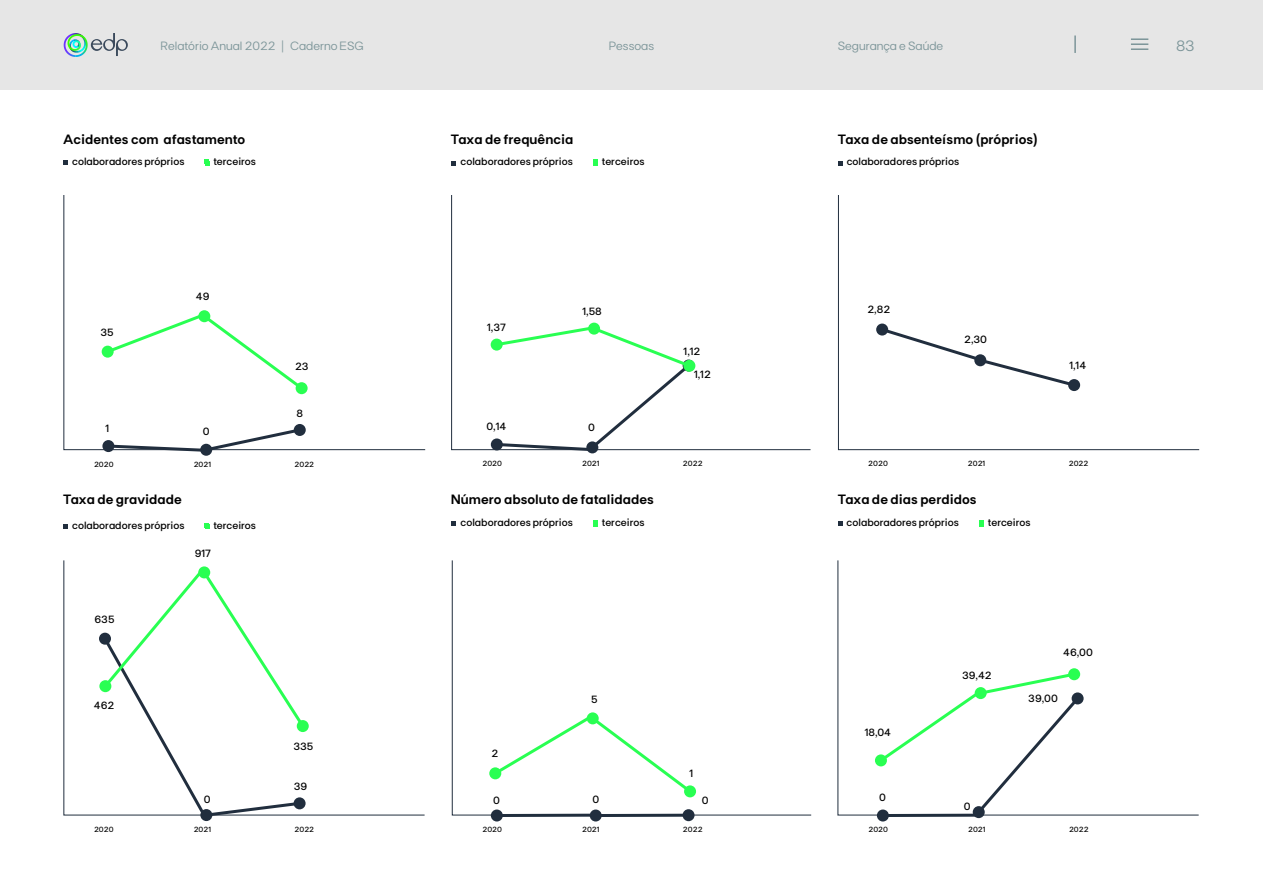
<style>
.page{position:relative;width:1263px;height:893px;background:#fff}
.page>*{position:absolute;margin:0;border:0;box-sizing:border-box;transform-origin:0 0}
.t1{font:15px "FT Base";color:#7c9599}
.t2{font:600 13.5px "FT Base";color:#000}
.t3{font:12px "FT Base";color:#7c9599}
.t4{font:500 10.5px "FT Base";color:#000}
.t5{font:500 7.5px "FT Base";color:#000}
</style>
<div class="page">
<hr style="left:497px;top:814px;width:95px;height:3px;background:#212e3e">
<div style="left:491px;top:809px;width:12px;height:12px;background:#212e3e;border-radius:50%"></div>
<hr style="left:883px;top:814px;width:95px;height:3px;background:#212e3e">
<div style="left:877px;top:809px;width:12px;height:12px;background:#212e3e;border-radius:50%"></div>
<svg style="left:493px;top:450px;width:200px;height:3px"></svg>
<hr style="left:596px;top:814px;width:92px;height:3px;background:#212e3e">
<div style="left:590px;top:809px;width:12px;height:12px;background:#212e3e;border-radius:50%"></div>
<div style="left:682px;top:809px;width:12px;height:12px;background:#212e3e;border-radius:50%"></div>
<div style="left:973px;top:806px;width:12px;height:12px;background:#212e3e;border-radius:50%"></div>
<svg style="left:451px;top:161px;width:5px;height:4px"></svg>
<svg style="left:593px;top:159px;width:5px;height:7px"></svg>
<svg style="left:451px;top:521px;width:5px;height:5px"></svg>
<svg style="left:593px;top:520px;width:5px;height:7px"></svg>
<svg style="left:838px;top:521px;width:4px;height:5px"></svg>
<svg style="left:979px;top:520px;width:5px;height:7px"></svg>
<svg style="left:838px;top:161px;width:5px;height:4px"></svg>
<svg style="left:837px;top:560px;width:362px;height:256px"></svg>
<svg style="left:451px;top:560px;width:361px;height:256px"></svg>
<svg style="left:838px;top:195px;width:362px;height:255px"></svg>
<svg style="left:451px;top:195px;width:360px;height:255px"></svg>
<div style="left:102px;top:440px;width:12px;height:12px;background:#777f88;border-radius:50%"></div>
<svg style="left:105px;top:450px;width:198px;height:3px"></svg>
<div style="left:200px;top:444px;width:12px;height:12px;background:#212e3e;border-radius:50%"></div>
<svg style="left:63px;top:524px;width:5px;height:5px"></svg>
<svg style="left:204px;top:523px;width:6px;height:6px"></svg>
<svg style="left:63px;top:160px;width:5px;height:5px"></svg>
<svg style="left:204px;top:159px;width:6px;height:7px"></svg>
<svg style="left:63px;top:560px;width:362px;height:256px"></svg>
<svg style="left:63px;top:195px;width:363px;height:255px"></svg>
<div style="left:99px;top:633px;width:12px;height:12px;background:#212e3e;border-radius:50%"></div>
<svg style="left:99px;top:680px;width:12px;height:12px"></svg>
<div style="left:200px;top:809px;width:12px;height:12px;background:#212e3e;border-radius:50%"></div>
<svg style="left:101px;top:566px;width:206px;height:253px"></svg>
<div style="left:198px;top:566px;width:12px;height:12px;background:#29ff52;border-radius:50%"></div>
<div style="left:297px;top:720px;width:12px;height:12px;background:#29ff52;border-radius:50%"></div>
<div style="left:0;top:0;width:1263px;height:90px;background:#e6e6e6"></div>
<svg style="left:91px;top:33px;width:37px;height:23px"></svg>
<svg style="left:64px;top:33px;width:20px;height:18px"></svg>
<svg style="left:1074px;top:36px;width:2px;height:17px"></svg>
<svg style="left:1131px;top:38px;width:17px;height:12px"></svg>
<p class="t3" style="left:161px;top:39px;width:205px">Relatório Anual 2022 | Caderno ESG</p>
<p class="t3" style="left:609px;top:39px;width:47px">Pessoas</p>
<p class="t3" style="left:838px;top:39px;width:107px">Segurança e Saúde</p>
<h1 class="t1" style="left:1176px;top:37px;width:20px">83</h1>
<p class="t2" style="left:63px;top:131px;width:184px">Acidentes com afastamento</p>
<p class="t4" style="left:72px;top:155px;width:114px">colaboradores próprios</p>
<p class="t4" style="left:213px;top:155px;width:44px">terceiros</p>
<p class="t4" style="left:101px;top:327px;width:15px">35</p>
<p class="t4" style="left:196px;top:290px;width:15px">49</p>
<p class="t4" style="left:106px;top:422px;width:5px">1</p>
<p class="t4" style="left:203px;top:426px;width:8px">0</p>
<p class="t4" style="left:295px;top:361px;width:15px">23</p>
<p class="t4" style="left:297px;top:407px;width:8px">8</p>
<p class="t5" style="left:94px;top:460px;width:21px">2020</p>
<p class="t5" style="left:194px;top:460px;width:19px">2021</p>
<p class="t5" style="left:295px;top:460px;width:21px">2022</p>
<p class="t2" style="left:63px;top:491px;width:120px">Taxa de gravidade</p>
<p class="t4" style="left:72px;top:519px;width:114px">colaboradores próprios</p>
<p class="t4" style="left:213px;top:519px;width:44px">terceiros</p>
<p class="t4" style="left:94px;top:614px;width:22px">635</p>
<p class="t4" style="left:94px;top:699px;width:22px">462</p>
<p class="t4" style="left:195px;top:548px;width:18px">917</p>
<p class="t4" style="left:204px;top:793px;width:8px">0</p>
<p class="t4" style="left:293px;top:740px;width:22px">335</p>
<p class="t4" style="left:294px;top:780px;width:15px">39</p>
<p class="t5" style="left:94px;top:824px;width:21px">2020</p>
<p class="t5" style="left:194px;top:824px;width:19px">2021</p>
<p class="t5" style="left:295px;top:824px;width:21px">2022</p>
<p class="t2" style="left:451px;top:131px;width:124px">Taxa de frequência</p>
<p class="t2" style="left:838px;top:131px;width:202px">Taxa de absenteísmo (próprios)</p>
<p class="t4" style="left:461px;top:156px;width:114px">colaboradores próprios</p>
<p class="t4" style="left:602px;top:156px;width:44px">terceiros</p>
<p class="t4" style="left:847px;top:156px;width:114px">colaboradores próprios</p>
<p class="t4" style="left:487px;top:321px;width:20px">1,37</p>
<p class="t4" style="left:582px;top:305px;width:21px">1,58</p>
<p class="t4" style="left:867px;top:303px;width:24px">2,82</p>
<p class="t4" style="left:684px;top:345px;width:18px">1,12</p>
<p class="t4" style="left:694px;top:368px;width:18px">1,12</p>
<p class="t4" style="left:486px;top:420px;width:21px">0,14</p>
<p class="t4" style="left:588px;top:421px;width:8px">0</p>
<p class="t4" style="left:964px;top:334px;width:24px">2,30</p>
<p class="t4" style="left:1069px;top:359px;width:18px">1,14</p>
<p class="t5" style="left:482px;top:459px;width:21px">2020</p>
<p class="t5" style="left:582px;top:459px;width:19px">2021</p>
<p class="t5" style="left:683px;top:459px;width:21px">2022</p>
<p class="t2" style="left:451px;top:491px;width:205px">Número absoluto de fatalidades</p>
<p class="t5" style="left:868px;top:459px;width:21px">2020</p>
<p class="t5" style="left:968px;top:459px;width:19px">2021</p>
<p class="t5" style="left:1069px;top:459px;width:21px">2022</p>
<p class="t2" style="left:838px;top:491px;width:140px">Taxa de dias perdidos</p>
<p class="t4" style="left:461px;top:516px;width:114px">colaboradores próprios</p>
<p class="t4" style="left:602px;top:516px;width:44px">terceiros</p>
<p class="t4" style="left:847px;top:516px;width:114px">colaboradores próprios</p>
<p class="t4" style="left:988px;top:516px;width:44px">terceiros</p>
<p class="t4" style="left:962px;top:669px;width:31px">39,42</p>
<p class="t4" style="left:1063px;top:647px;width:31px">46,00</p>
<p class="t4" style="left:491px;top:747px;width:8px">2</p>
<p class="t4" style="left:591px;top:693px;width:8px">5</p>
<p class="t4" style="left:689px;top:767px;width:5px">1</p>
<p class="t4" style="left:865px;top:726px;width:28px">18,04</p>
<p class="t4" style="left:493px;top:794px;width:8px">0</p>
<p class="t4" style="left:879px;top:791px;width:8px">0</p>
<p class="t4" style="left:592px;top:793px;width:8px">0</p>
<p class="t4" style="left:702px;top:794px;width:8px">0</p>
<p class="t4" style="left:964px;top:800px;width:8px">0</p>
<p class="t4" style="left:1028px;top:692px;width:31px">39,00</p>
<p class="t5" style="left:482px;top:825px;width:21px">2020</p>
<p class="t5" style="left:582px;top:825px;width:19px">2021</p>
<p class="t5" style="left:683px;top:825px;width:21px">2022</p>
<p class="t5" style="left:868px;top:825px;width:21px">2020</p>
<p class="t5" style="left:968px;top:825px;width:19px">2021</p>
<p class="t5" style="left:1069px;top:825px;width:21px">2022</p>
</div>
